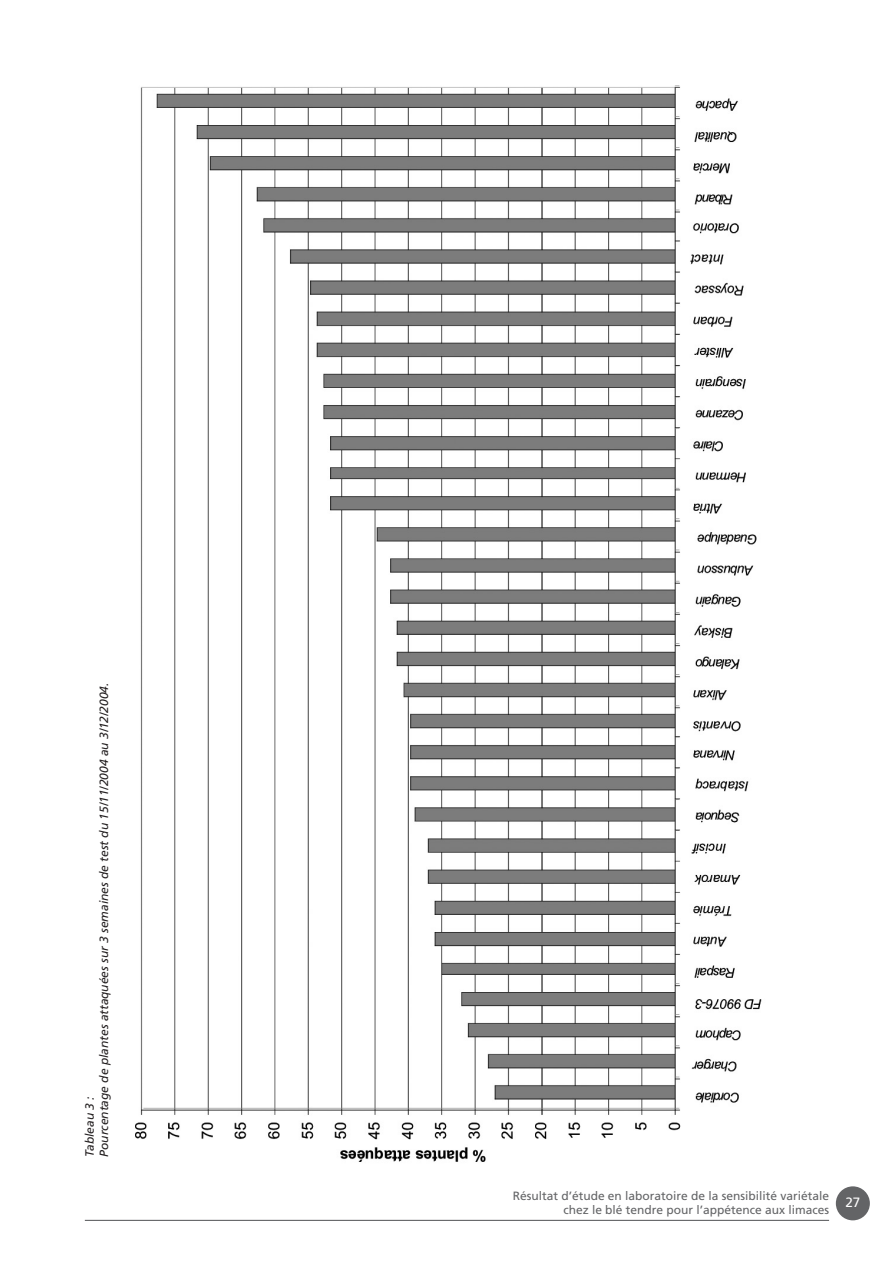
<style>
.page{position:relative;width:893px;height:1263px;background:#fff}
.page>*{position:absolute;margin:0;border:0;box-sizing:border-box;transform-origin:0 0}
.t1{font:13.5px "Frutiger";color:#fff}
.t2{font:12px/14.4px "Frutiger";color:#636466;text-align:right}
.t3{font:italic 12px/14.4px "Frutiger";color:#231f20}
</style>
<div class="page">
<div style="left:836px;top:1186px;width:34px;height:34px;background:#636466;border-radius:50%"></div>
<hr style="left:85px;top:1220px;width:744px;height:1px;background:#636466">
<img style="left:135px;top:85px;width:627px;height:1077px">
<p class="t3" style="left:83px;top:1157px;width:476px;rotate:-90deg">Tableau 3 :<br>Pourcentage de plantes attaquées sur 3 semaines de test du 15/11/2004 au 3/12/2004.</p>
<p class="t2" style="left:513px;top:1189px;width:318px">Résultat d’étude en laboratoire de la sensibilité variétale chez le blé tendre pour l’appétence aux limaces</p>
<p class="t1" style="left:845px;top:1197px;width:16px">27</p>
</div>
